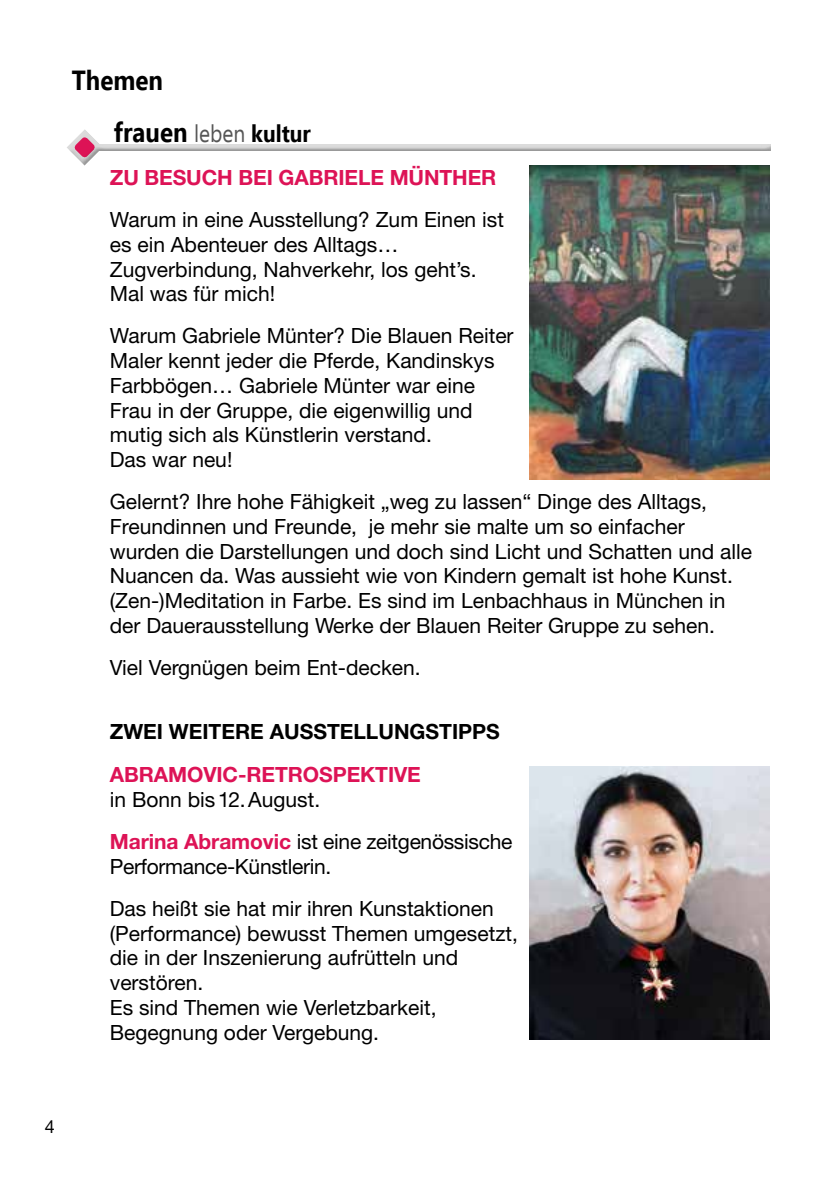
<style>
.page{position:relative;width:840px;height:1191px;background:#fff}
.page>*{position:absolute;margin:0;border:0;box-sizing:border-box;transform-origin:0 0}
.t1{font:700 27.6px/52.6px "Ebrima";color:#000;scale:.87 1}
.t2{font:21px/24.8px "Helvetica Neue LT";color:#000}
.t3{font:700 21px "Helvetica Neue LT";letter-spacing:-.005em;color:#dd1356}
.t4{font:700 21px "Helvetica Neue LT";color:#000}
.t5{font:18px "Helvetica Neue LT";color:#000}
.s1{font-weight:400;font-size:24.2px;color:#565656}
.s2{font-size:24.2px}
.s3{font-weight:700;color:#dd1356}
</style>
<div class="page">
<div style="left:65px;top:144px;width:708px;height:24px;background:#000;opacity:.3"></div>
<img style="left:529px;top:166px;width:239px;height:314px">
<img style="left:529px;top:766px;width:239px;height:273px">
<h1 class="t1" style="left:114px;top:55px;width:228px;text-indent:-42px">Themen<br>frauen <span class="s1">leben</span> <span class="s2">kultur</span></h1>
<p class="t3" style="left:110px;top:164px;width:388px">ZU BESUCH BEI GABRIELE MÜNTHER</p>
<p class="t2" style="left:110px;top:207px;width:395px">Warum in eine Ausstellung? Zum Einen ist es ein Abenteuer des Alltags…<br>Zugverbindung, Nahverkehr, los geht’s.<br>Mal was für mich!</p>
<p class="t2" style="left:110px;top:323px;width:405px">Warum Gabriele Münter? Die Blauen Reiter Maler kennt jeder die Pferde, Kandinskys Farbbögen… Gabriele Münter war eine Frau in der Gruppe, die eigenwillig und mutig sich als Künstlerin verstand.<br>Das war neu!</p>
<p class="t2" style="left:110px;top:489px;width:643px">Gelernt? Ihre hohe Fähigkeit „weg zu lassen“ Dinge des Alltags, Freundinnen und Freunde, je mehr sie malte um so einfacher wurden die Darstellungen und doch sind Licht und Schatten und alle Nuancen da. Was aussieht wie von Kindern gemalt ist hohe Kunst. (Zen-)Meditation in Farbe. Es sind im Lenbachhaus in München in der Dauerausstellung Werke der Blauen Reiter Gruppe zu sehen.</p>
<p class="t2" style="left:110px;top:654px;width:312px">Viel Vergnügen beim Ent-decken.</p>
<p class="t4" style="left:110px;top:719px;width:391px">ZWEI WEITERE AUSSTELLUNGSTIPPS</p>
<p class="t3" style="left:110px;top:761px;width:31px">ABRAM</p>
<p class="t3" style="left:187px;top:761px;width:235px">OVIC-RETROSPEKTIVE</p>
<p class="t2" style="left:110px;top:778px;width:404px;line-height:42.2px">in Bonn bis12.August.<br><span class="s3">MARINA ABRAMOVIC</span> ist eine zeitgenössische</p>
<p class="t2" style="left:110px;top:845px;width:385px;line-height:41.8px">Performance-Künstlerin.<br>Das heißt sie hat mir ihren Kunstaktionen</p>
<p class="t2" style="left:110px;top:920px;width:409px">(Performance) bewusst Themen umgesetzt, die in der Inszenierung aufrütteln und verstören.<br>Es sind Themen wie Verletzbarkeit,<br>Begegnung oder Vergebung.</p>
<p class="t5" style="left:45px;top:1116px;width:12px">4</p>
</div>
